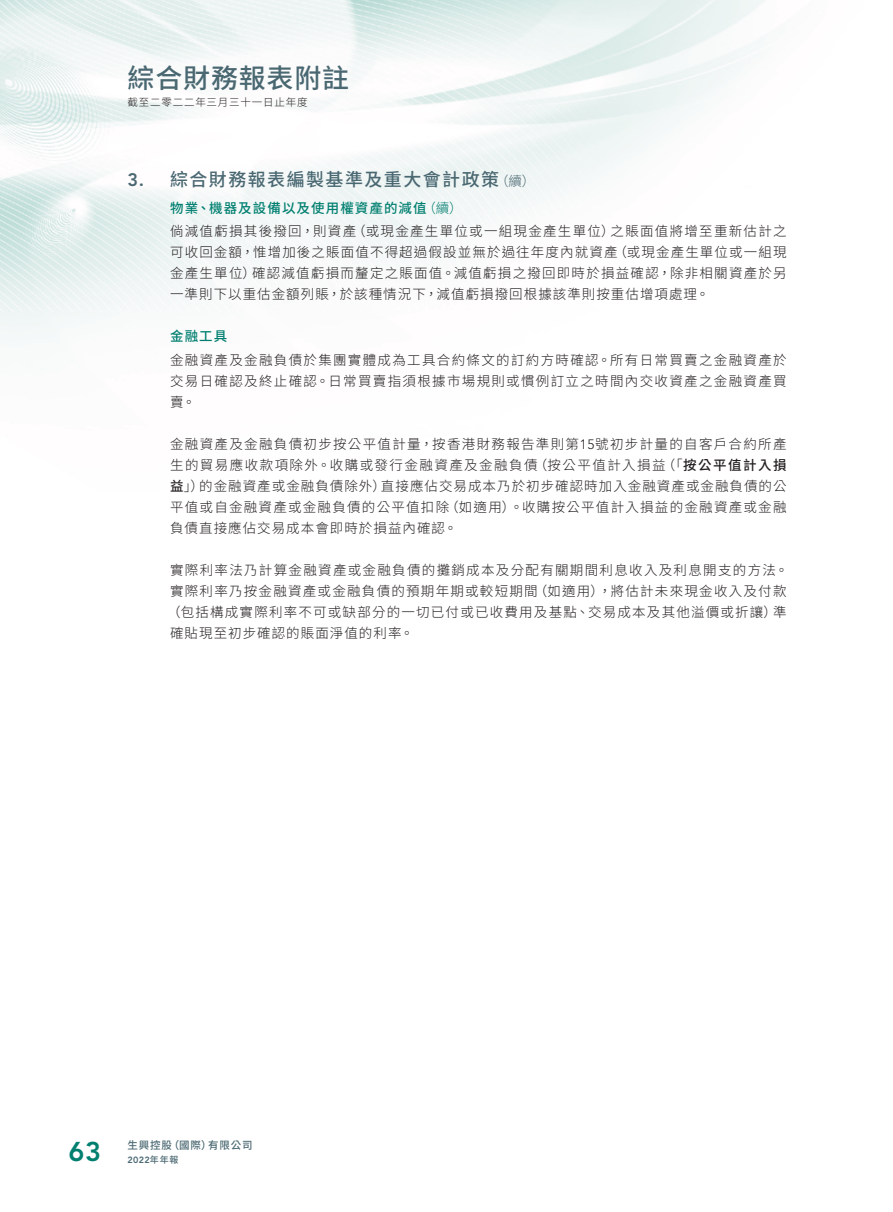
<style>
.page{position:relative;width:893px;height:1212px;background:#fff}
.page>*{position:absolute;margin:0;border:0;box-sizing:border-box;transform-origin:0 0}
.t1{font:500 27px "Source Han Sans TC";letter-spacing:.03em;color:#4a6872}
.t2{font:800 27px "Avenir LT Std";color:#007f70}
.Heading_1{font:500 18px "Source Han Sans TC";letter-spacing:.08em;color:#4a6872}
.Heading_1-2{font:800 18px "Avenir LT Std";color:#4a6872}
.Body_Text{font:300 13.5px/21px "Source Han Sans TC";letter-spacing:.095em;color:#231f20}
.Body_Text-2{font:300 13.5px/21px "Source Han Sans TC";letter-spacing:.075em;color:#231f20}
.Heading_2{font:500 13.5px "Source Han Sans TC";letter-spacing:.08em;color:#007f70}
.Heading_1-3{font:300 13.5px "Source Han Sans TC";color:#4a6872}
.Heading_2-2{font:300 13.5px "Source Han Sans TC";color:#007f70}
.t3{font:300 10.5px "Source Han Sans TC";letter-spacing:.075em;color:#231f20}
.t4{font:500 10.5px "Source Han Sans TC";letter-spacing:.08em;color:#4a6872}
.t5{font:800 9px "Avenir LT Std";color:#4a6872}
.s1{font-family:"Avenir LT Std"}
.s2{font-weight:500}
.s3{font-family:"Source Han Sans TC";font-weight:500}
</style>
<div class="page">
<img style="left:0;top:0;width:765px;height:335px">
<h1 class="t1" style="left:128px;top:63px;width:223px">綜合財務報表附註</h1>
<p class="t3" style="left:128px;top:97px;width:181px">截至二零二二年三月三十一日止年度</p>
<p class="Heading_1-2" style="left:128px;top:169px;width:18px">3.</p>
<p class="Heading_1" style="left:170px;top:169px;width:331px">綜合財務報表編製基準及重大會計政策</p>
<p class="Heading_1-3" style="left:495px;top:173px;width:42px">（續(</p>
<p class="Heading_2-2" style="left:422px;top:201px;width:42px">（續(</p>
<p class="Heading_2" style="left:170px;top:201px;width:258px">物業、機器及設備以及使用權資產的減值</p>
<p class="Body_Text" style="left:352px;top:221px;width:264px">（或現金產生單位或一組現金產生單位）</p>
<p class="Body_Text" style="left:170px;top:221px;width:188px">倘減值虧損其後撥回，則資產</p>
<p class="Body_Text" style="left:611px;top:221px;width:178px">之賬面值將增至重新估計之</p>
<p class="Body_Text" style="left:613px;top:242px;width:175px">（或現金產生單位或一組現</p>
<p class="Body_Text" style="left:252px;top:242px;width:536px;text-indent:-82px">可收回金額，惟增加後之賬面值不得超過假設並無於過往年度內就資產<br>確認減值虧損而釐定之賬面值。減值虧損之撥回即時於損益確認，除非相關資產於另</p>
<p class="Body_Text-2" style="left:170px;top:263px;width:541px">金產生單位）<br>一準則下以重估金額列賬，於該種情況下，減值虧損撥回根據該準則按重估增項處理。</p>
<p class="Heading_2" style="left:170px;top:329px;width:59px">金融工具</p>
<p class="Body_Text" style="left:170px;top:349px;width:618px;text-align:justify">金融資產及金融負債於集團實體成為工具合約條文的訂約方時確認。所有日常買賣之金融資產於交易日確認及終止確認。日常買賣指須根據市場規則或慣例訂立之時間內交收資產之金融資產買賣。</p>
<p class="Body_Text" style="left:170px;top:433px;width:618px;text-align:right">金融資產及金融負債初步按公平值計量，按香港財務報告準則第<span class="s1">15</span>號初步計量的自客戶合約所產（「<span class="s2">按公平值計入損</span></p>
<p class="Body_Text-2" style="left:381px;top:454px;width:407px;text-indent:-211px">生的貿易應收款項除外。收購或發行金融資產及金融負債<br>直接應佔交易成本乃於初步確認時加入金融資產或金融負債的公</p>
<p class="Body_Text" style="left:534px;top:454px;width:133px">（按公平值計入損益</p>
<p class="Body_Text" style="left:170px;top:475px;width:36px"><span class="s2">益</span>」）</p>
<p class="Body_Text-2" style="left:199px;top:475px;width:188px">的金融資產或金融負債除外）</p>
<p class="Body_Text" style="left:445px;top:496px;width:343px">（如適用）。收購按公平值計入損益的金融資產或金融</p>
<p class="Body_Text" style="left:170px;top:496px;width:289px">平值或自金融資產或金融負債的公平值扣除負債直接應佔交易成本會即時於損益內確認。</p>
<p class="Body_Text" style="left:170px;top:559px;width:620px;text-align:right">實際利率法乃計算金融資產或金融負債的攤銷成本及分配有關期間利息收入及利息開支的方法。（如適用，）將估計未來現金收入及付款</p>
<p class="Body_Text" style="left:170px;top:580px;width:369px">實際利率乃按金融資產或金融負債的預期年期或較短期間</p>
<p class="Body_Text" style="left:167px;top:601px;width:611px">（包括構成實際利率不可或缺部分的一切已付或已收費用及基點、交易成本及其他溢價或折讓）確貼現至初步確認的賬面淨值的利率。</p>
<p class="Body_Text" style="left:773px;top:601px;width:15px">準</p>
<h1 class="t2" style="left:68px;top:1135px;width:34px">63</h1>
<p class="t4" style="left:169px;top:1139px;width:44px">（國際）</p>
<p class="t4" style="left:128px;top:1139px;width:46px">生興控股</p>
<p class="t4" style="left:208px;top:1139px;width:46px">有限公司</p>
<p class="t5" style="left:128px;top:1154px;width:52px">2022<span class="s3">年年報</span></p>
</div>
